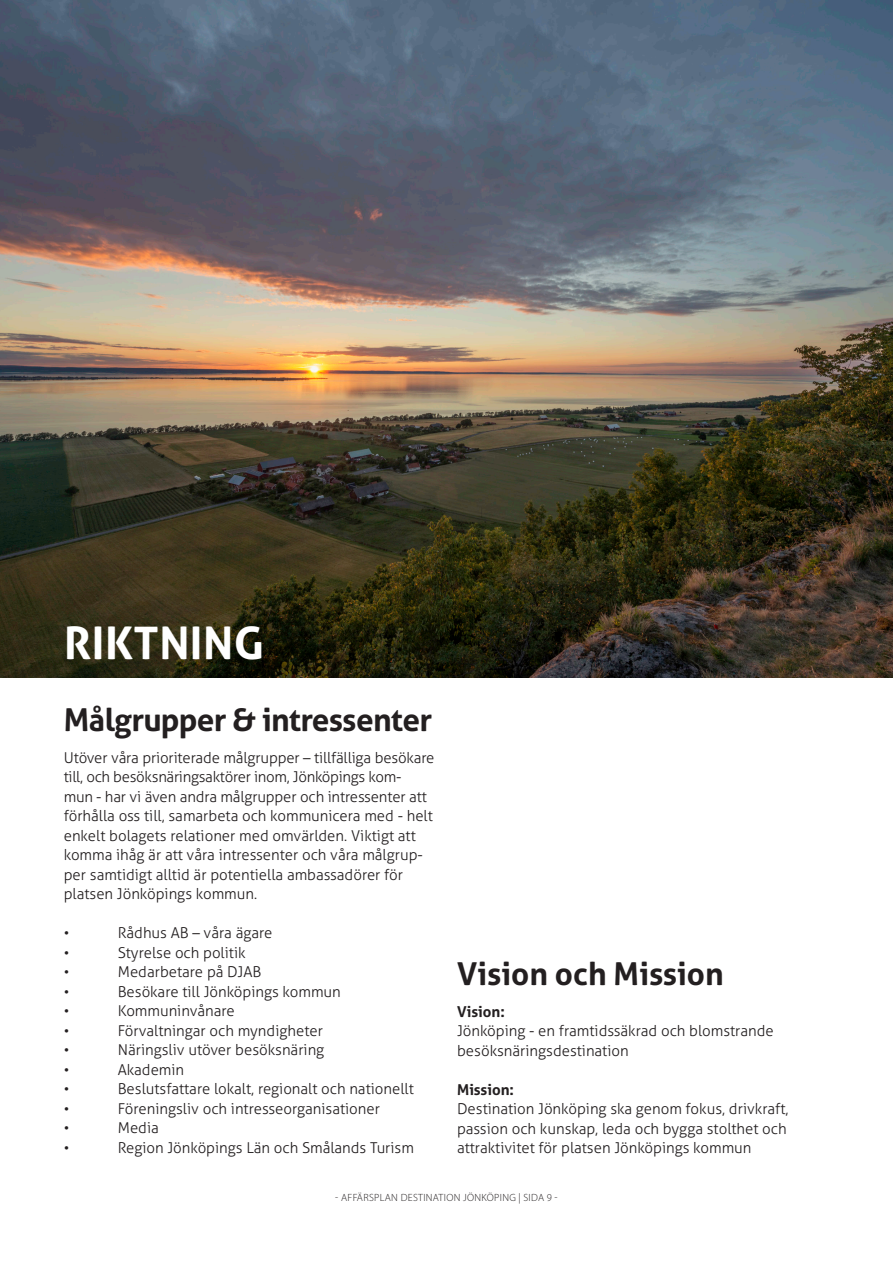
<style>
.page{position:relative;width:893px;height:1263px;background:#fff}
.page>*{position:absolute;margin:0;border:0;box-sizing:border-box;transform-origin:0 0}
.t1{font:700 45px "Aller";letter-spacing:.01em;color:#fff}
.t2{font:700 31.5px "Aller";letter-spacing:-.02em;color:#231f20}
.t3{font:700 31.5px "Aller";color:#231f20}
.t4{font:300 15px/19.5px "Aller";color:#231f20}
.t5{font:700 15px "Aller";color:#231f20}
.t6{font:300 10.5px "Myriad Pro";letter-spacing:.03em;color:#231f20}
</style>
<div class="page">
<img style="left:0;top:0;width:893px;height:678px">
<p class="t1" style="left:64px;top:614px;width:202px">RIKTNING</p>
<p class="t2" style="left:64px;top:700px;width:370px">Målgrupper &amp; intressenter</p>
<p class="t4" style="left:64px;top:747px;width:372px">Utöver våra prioriterade målgrupper – tillfälliga besökare till, och besöksnäringsaktörer inom, Jönköpings kom-<br>mun - har vi även andra målgrupper och intressenter att förhålla oss till, samarbeta och kommunicera med - helt enkelt bolagets relationer med omvärlden. Viktigt att komma ihåg är att våra intressenter och våra målgrup&shy;per samtidigt alltid är potentiella ambassadörer för platsen Jönköpings kommun.</p>
<p class="t4" style="left:64px;top:923px;width:7px">•</p>
<p class="t4" style="left:118px;top:923px;width:156px">Rådhus AB – våra ägare</p>
<p class="t4" style="left:64px;top:942px;width:7px">•</p>
<p class="t4" style="left:118px;top:942px;width:129px">Styrelse och politik</p>
<p class="t4" style="left:64px;top:962px;width:7px">•</p>
<p class="t4" style="left:118px;top:962px;width:145px">Medarbetare på DJAB</p>
<p class="t4" style="left:64px;top:981px;width:7px">•</p>
<p class="t4" style="left:118px;top:981px;width:224px">Besökare till Jönköpings kommun</p>
<p class="t4" style="left:64px;top:1001px;width:7px">•</p>
<p class="t4" style="left:118px;top:1001px;width:119px">Kommuninvånare</p>
<p class="t4" style="left:64px;top:1020px;width:7px">•</p>
<p class="t4" style="left:118px;top:1020px;width:207px">Förvaltningar och myndigheter</p>
<p class="t4" style="left:64px;top:1040px;width:7px">•</p>
<p class="t4" style="left:118px;top:1040px;width:208px">Näringsliv utöver besöksnäring</p>
<p class="t4" style="left:64px;top:1059px;width:7px">•</p>
<p class="t4" style="left:118px;top:1059px;width:68px">Akademin</p>
<p class="t4" style="left:64px;top:1079px;width:7px">•</p>
<p class="t4" style="left:118px;top:1079px;width:297px">Beslutsfattare lokalt, regionalt och nationellt</p>
<p class="t4" style="left:64px;top:1098px;width:7px">•</p>
<p class="t4" style="left:118px;top:1098px;width:264px">Föreningsliv och intresseorganisationer</p>
<p class="t4" style="left:64px;top:1118px;width:7px">•</p>
<p class="t4" style="left:118px;top:1118px;width:43px">Media</p>
<p class="t4" style="left:64px;top:1137px;width:7px">•</p>
<p class="t4" style="left:118px;top:1137px;width:298px">Region Jönköpings Län och Smålands Turism</p>
<p class="t3" style="left:457px;top:954px;width:268px">Vision och Mission</p>
<p class="t5" style="left:457px;top:1001px;width:49px">Vision:</p>
<p class="t4" style="left:457px;top:1021px;width:318px">Jönköping - en framtidssäkrad och blomstrande besöksnäringsdestination</p>
<p class="t5" style="left:457px;top:1079px;width:58px">Mission:</p>
<p class="t4" style="left:457px;top:1099px;width:333px">Destination Jönköping ska genom fokus, drivkraft, passion och kunskap, leda och bygga stolthet och attraktivitet för platsen Jönköpings kommun</p>
<p class="t6" style="left:335px;top:1191px;width:224px">- AFFÄRSPLAN DESTINATION JÖNKÖPING | SIDA 9 -</p>
</div>
